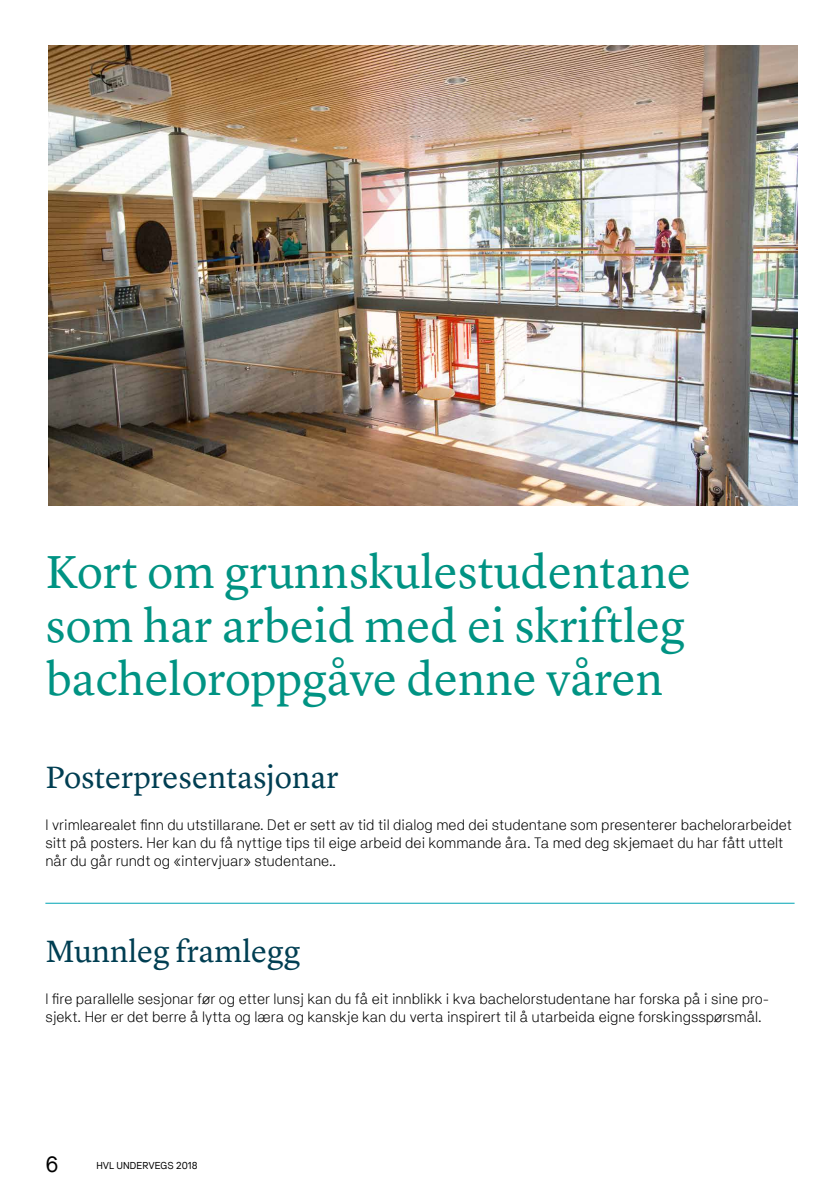
<style>
.page{position:relative;width:840px;height:1191px;background:#fff}
.page>*{position:absolute;margin:0;border:0;box-sizing:border-box;transform-origin:0 0}
.t1{font:48px/53.8px "Lyon Text";color:#009383}
.t2{font:32px "Lyon Text";color:#003e52}
.t3{font:22px "NB Akademie Std";color:#000}
.t4{font:300 15px/18px "NB Akademie Std";color:#000}
.t5{font:10px "NB Akademie Std";color:#000}
</style>
<div class="page">
<hr style="left:45px;top:902px;width:749px;height:1px;background:#00a5b5">
<img style="left:48px;top:45px;width:749px;height:461px">
<h1 class="t1" style="left:45px;top:541px;width:647px">Kort om grunnskulestudentane som har arbeid med ei skriftleg bacheloroppgåve denne våren</h1>
<h2 class="t2" style="left:45px;top:752px;width:294px">Posterpresentasjonar</h2>
<p class="t4" style="left:45px;top:815px;width:747px">I vrimlearealet finn du utstillarane. Det er sett av tid til dialog med dei studentane som presenterer bachelorarbeidet sitt på posters. Her kan du få nyttige tips til eige arbeid dei kommande åra. Ta med deg skjemaet du har fått uttelt når du går rundt og «intervjuar» studentane..</p>
<h2 class="t2" style="left:45px;top:927px;width:256px">Munnleg framlegg</h2>
<p class="t4" style="left:45px;top:989px;width:724px">I fire parallelle sesjonar før og etter lunsj kan du få eit innblikk i kva bachelorstudentane har forska på i sine pro&shy;sjekt. Her er det berre å lytta og læra og kanskje kan du verta inspirert til å utarbeida eigne forskingsspørsmål.</p>
<h3 class="t3" style="left:45px;top:1151px;width:15px">6</h3>
<p class="t5" style="left:96px;top:1159px;width:103px">HVL UNDERVEGS 2018</p>
</div>
